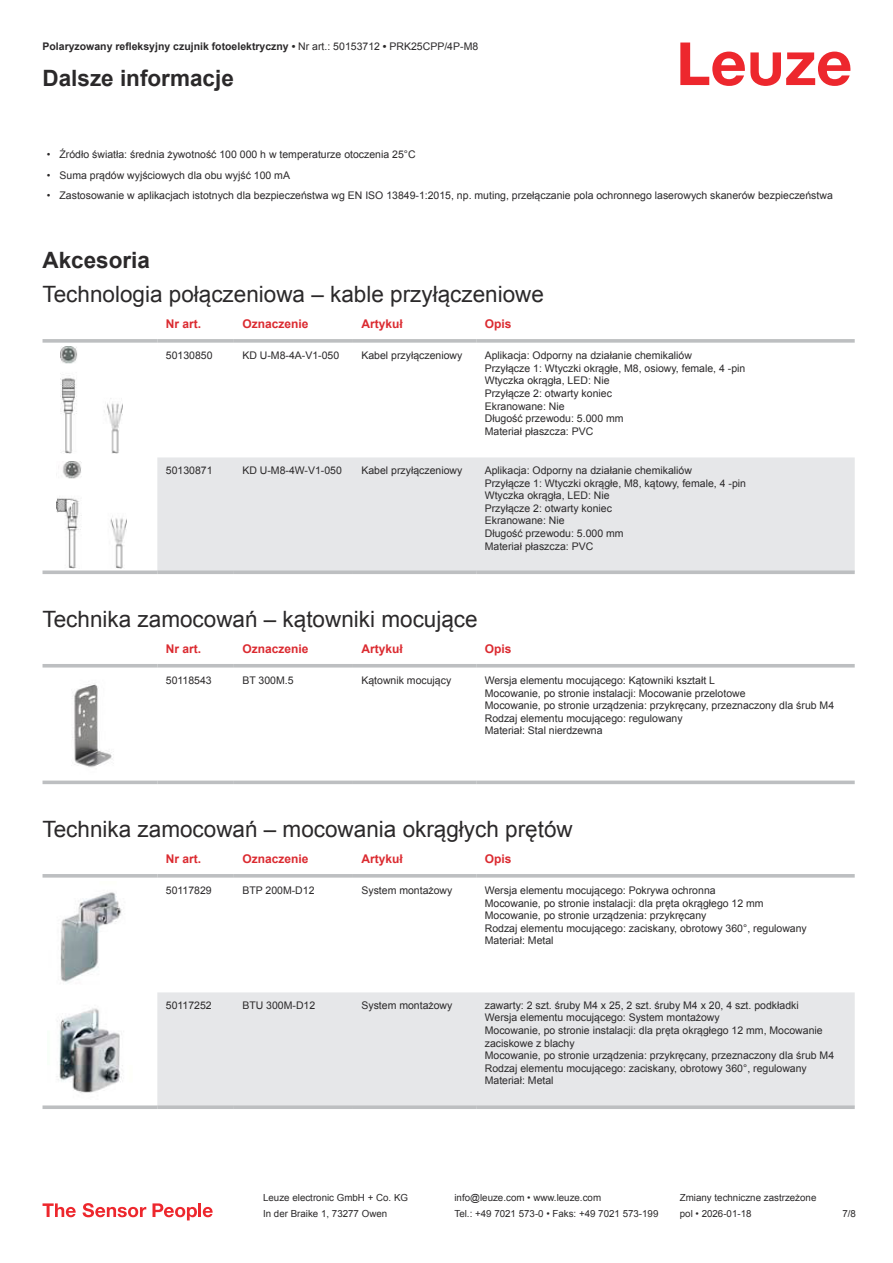
<style>
.page{position:relative;width:893px;height:1263px;background:#fff}
.page>*{position:absolute;margin:0;border:0;box-sizing:border-box;transform-origin:0 0}
.t1{font:22.5px "Arial";color:#2b292a}
.t2{font:700 22.5px "Arial";color:#2b292a}
.t3{font:700 12px "Arial";color:#db2a30}
.t4{font:10.5px/12.6px "Arial";color:#2b292a}
.t5{font:700 10.5px "Arial";color:#2b292a}
.t6{font:9.75px "Arial";color:#2b292a}
.s1{font-weight:400}
</style>
<div class="page">
<svg style="left:680px;top:43px;width:170px;height:43px"></svg>
<div style="left:157px;top:457px;width:698px;height:113px;background:#e6e7e9"></div>
<svg style="left:43px;top:339px;width:114px;height:4px"></svg>
<svg style="left:157px;top:339px;width:77px;height:4px"></svg>
<svg style="left:234px;top:339px;width:119px;height:4px"></svg>
<svg style="left:353px;top:339px;width:123px;height:4px"></svg>
<svg style="left:476px;top:339px;width:379px;height:4px;background:#c3c5c7"></svg>
<svg style="left:43px;top:570px;width:114px;height:4px"></svg>
<svg style="left:157px;top:570px;width:77px;height:4px"></svg>
<svg style="left:234px;top:570px;width:119px;height:4px"></svg>
<svg style="left:353px;top:570px;width:123px;height:4px"></svg>
<svg style="left:476px;top:570px;width:379px;height:4px;background:#c2c4c6"></svg>
<img style="left:60px;top:347px;width:63px;height:106px">
<img style="left:56px;top:462px;width:70px;height:106px">
<svg style="left:43px;top:667px;width:812px;height:118px"></svg>
<hr style="left:43px;top:664px;width:114px;height:3px;background:#bdbfc1">
<hr style="left:157px;top:664px;width:77px;height:3px;background:#bdbfc1">
<hr style="left:234px;top:664px;width:119px;height:3px;background:#bdbfc1">
<hr style="left:353px;top:664px;width:123px;height:3px;background:#bdbfc1">
<hr style="left:476px;top:664px;width:379px;height:3px;background:#bdbfc1">
<svg style="left:43px;top:780px;width:114px;height:4px"></svg>
<svg style="left:157px;top:780px;width:77px;height:4px"></svg>
<svg style="left:234px;top:780px;width:119px;height:4px"></svg>
<svg style="left:353px;top:780px;width:123px;height:4px"></svg>
<svg style="left:476px;top:780px;width:379px;height:4px;background:#c6c8c9"></svg>
<img style="left:54px;top:672px;width:75px;height:106px">
<div style="left:157px;top:992px;width:698px;height:113px;background:#e6e7e9"></div>
<svg style="left:43px;top:874px;width:114px;height:4px"></svg>
<svg style="left:157px;top:874px;width:77px;height:4px"></svg>
<svg style="left:234px;top:874px;width:119px;height:4px"></svg>
<svg style="left:353px;top:874px;width:123px;height:4px"></svg>
<svg style="left:476px;top:874px;width:379px;height:4px;background:#c3c5c7"></svg>
<svg style="left:43px;top:1105px;width:114px;height:4px"></svg>
<svg style="left:157px;top:1105px;width:77px;height:4px"></svg>
<svg style="left:234px;top:1105px;width:119px;height:4px"></svg>
<svg style="left:353px;top:1105px;width:123px;height:4px"></svg>
<svg style="left:476px;top:1105px;width:379px;height:4px;background:#c1c3c5"></svg>
<img style="left:60px;top:892px;width:62px;height:90px">
<img style="left:57px;top:1008px;width:66px;height:85px">
<svg style="left:43px;top:1203px;width:33px;height:14px"></svg>
<svg style="left:83px;top:1203px;width:63px;height:14px"></svg>
<svg style="left:153px;top:1203px;width:44px;height:17px"></svg>
<hr style="left:198px;top:1203px;width:3px;height:14px;background:#ed272d">
<svg style="left:203px;top:1207px;width:10px;height:10px"></svg>
<p class="t5" style="left:43px;top:43px;width:437px">Polaryzowany refleksyjny czujnik fotoelektryczny • <span class="s1">Nr art.: 50153712</span> • <span class="s1">PRK25CPP/4P-M8</span></p>
<h1 class="t2" style="left:43px;top:70px;width:193px">Dalsze informacje</h1>
<p class="t4" style="left:47px;top:148px;width:370px">• Źródło światła: średnia żywotność 100 000 h w temperaturze otoczenia 25°C</p>
<p class="t4" style="left:47px;top:169px;width:245px">• Suma prądów wyjściowych dla obu wyjść 100 mA</p>
<p class="t4" style="left:47px;top:189px;width:788px">• Zastosowanie w aplikacjach istotnych dla bezpieczeństwa wg EN ISO 13849-1:2015, np. muting, przełączanie pola ochronnego laserowych skanerów bezpieczeństwa</p>
<h1 class="t2" style="left:43px;top:252px;width:109px">Akcesoria</h1>
<h1 class="t1" style="left:43px;top:279px;width:503px">Technologia połączeniowa – kable przyłączeniowe</h1>
<p class="t3" style="left:166px;top:316px;width:37px">Nr art.</p>
<p class="t3" style="left:242px;top:319px;width:68px">Oznaczenie</p>
<p class="t3" style="left:361px;top:316px;width:43px">Artykuł</p>
<p class="t3" style="left:485px;top:319px;width:28px">Opis</p>
<p class="t4" style="left:166px;top:350px;width:48px">50130850</p>
<p class="t4" style="left:242px;top:350px;width:98px">KD U-M8-4A-V1-050</p>
<p class="t4" style="left:361px;top:349px;width:102px">Kabel przyłączeniowy</p>
<p class="t4" style="left:485px;top:349px;width:262px">Aplikacja: Odporny na działanie chemikaliów<br>Przyłącze 1: Wtyczki okrągłe, M8, osiowy, female, 4 -pin<br>Wtyczka okrągła, LED: Nie<br>Przyłącze 2: otwarty koniec<br>Ekranowane: Nie<br>Długość przewodu: 5.000 mm<br>Materiał płaszcza: PVC</p>
<p class="t4" style="left:166px;top:465px;width:48px">50130871</p>
<p class="t4" style="left:242px;top:465px;width:101px">KD U-M8-4W-V1-050</p>
<p class="t4" style="left:361px;top:464px;width:102px">Kabel przyłączeniowy</p>
<p class="t4" style="left:485px;top:464px;width:263px">Aplikacja: Odporny na działanie chemikaliów<br>Przyłącze 1: Wtyczki okrągłe, M8, kątowy, female, 4 -pin<br>Wtyczka okrągła, LED: Nie<br>Przyłącze 2: otwarty koniec<br>Ekranowane: Nie<br>Długość przewodu: 5.000 mm<br>Materiał płaszcza: PVC</p>
<h1 class="t1" style="left:43px;top:603px;width:437px">Technika zamocowań – kątowniki mocujące</h1>
<p class="t3" style="left:166px;top:640px;width:37px">Nr art.</p>
<p class="t3" style="left:242px;top:644px;width:68px">Oznaczenie</p>
<p class="t3" style="left:361px;top:640px;width:43px">Artykuł</p>
<p class="t3" style="left:485px;top:644px;width:28px">Opis</p>
<p class="t4" style="left:166px;top:675px;width:47px">50118543</p>
<p class="t4" style="left:242px;top:675px;width:53px">BT 300M.5</p>
<p class="t4" style="left:361px;top:674px;width:91px">Kątownik mocujący</p>
<p class="t4" style="left:485px;top:674px;width:351px">Wersja elementu mocującego: Kątowniki kształt L<br>Mocowanie, po stronie instalacji: Mocowanie przelotowe<br>Mocowanie, po stronie urządzenia: przykręcany, przeznaczony dla śrub M4<br>Rodzaj elementu mocującego: regulowany<br>Materiał: Stal nierdzewna</p>
<h1 class="t1" style="left:43px;top:814px;width:532px">Technika zamocowań – mocowania okrągłych prętów</h1>
<p class="t3" style="left:166px;top:850px;width:37px">Nr art.</p>
<p class="t3" style="left:242px;top:854px;width:68px">Oznaczenie</p>
<p class="t3" style="left:361px;top:850px;width:43px">Artykuł</p>
<p class="t3" style="left:485px;top:854px;width:28px">Opis</p>
<p class="t4" style="left:166px;top:884px;width:47px">50117829</p>
<p class="t4" style="left:242px;top:885px;width:74px">BTP 200M-D12</p>
<p class="t4" style="left:361px;top:884px;width:93px">System montażowy</p>
<p class="t4" style="left:485px;top:884px;width:324px">Wersja elementu mocującego: Pokrywa ochronna<br>Mocowanie, po stronie instalacji: dla pręta okrągłego 12 mm Mocowanie, po stronie urządzenia: przykręcany<br>Rodzaj elementu mocującego: zaciskany, obrotowy 360°, regulowany Materiał: Metal</p>
<p class="t4" style="left:166px;top:1000px;width:47px">50117252</p>
<p class="t4" style="left:242px;top:1000px;width:74px">BTU 300M-D12</p>
<p class="t4" style="left:361px;top:999px;width:93px">System montażowy</p>
<p class="t4" style="left:485px;top:999px;width:351px">zawarty: 2 szt. śruby M4 x 25, 2 szt. śruby M4 x 20, 4 szt. podkładki<br>Wersja elementu mocującego: System montażowy<br>Mocowanie, po stronie instalacji: dla pręta okrągłego 12 mm, Mocowanie zaciskowe z blachy<br>Mocowanie, po stronie urządzenia: przykręcany, przeznaczony dla śrub M4<br>Rodzaj elementu mocującego: zaciskany, obrotowy 360°, regulowany Materiał: Metal</p>
<p class="t6" style="left:263px;top:1191px;width:146px">Leuze electronic GmbH + Co. KG</p>
<p class="t6" style="left:454px;top:1191px;width:148px">info@leuze.com • www.leuze.com</p>
<p class="t6" style="left:680px;top:1191px;width:138px">Zmiany techniczne zastrzeżone</p>
<p class="t6" style="left:263px;top:1210px;width:126px">In der Braike 1, 73277 Owen</p>
<p class="t6" style="left:454px;top:1207px;width:205px">Tel.: +49 7021 573-0 • Faks: +49 7021 573-199</p>
<p class="t6" style="left:680px;top:1207px;width:73px">pol • 2026-01-18</p>
<p class="t6" style="left:842px;top:1210px;width:15px">7 /8</p>
</div>
